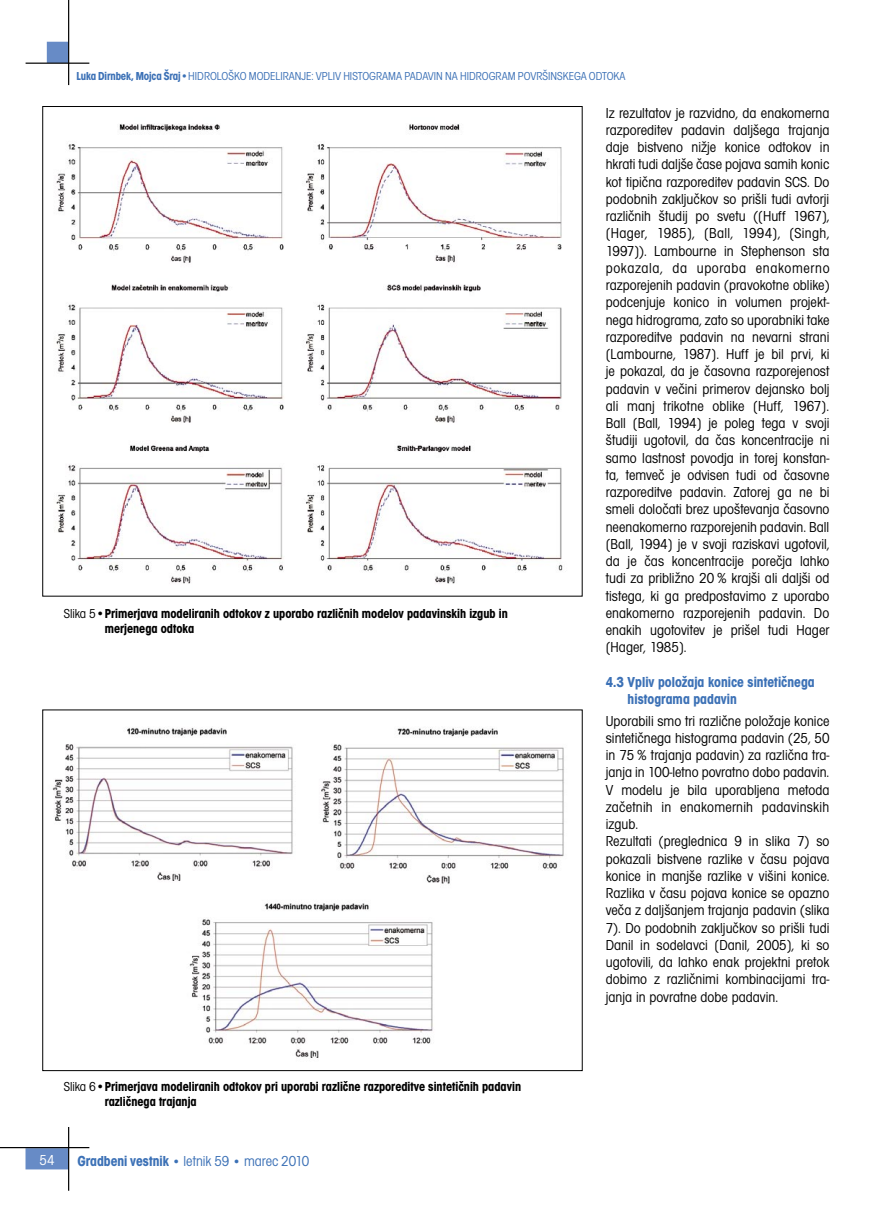
<style>
.page{position:relative;width:872px;height:1212px;background:#fff}
.page>*{position:absolute;margin:0;border:0;box-sizing:border-box;transform-origin:0 0}
.Osnovni_tekst{font:condensed 15px/17.2px "Avant Gar Got Itc TEE";color:#000;text-align:justify}
.Osnovni_PK{font:700 condensed 15px/17.2px "Avant Gar Got Itc TEE";color:#3c71b6}
.t1{font:condensed 15px "Avant Gar Got Itc TEE";color:#3c71b6}
.t2{font:condensed 15px "Avant Gar Got Itc TEE";color:#fff}
.Podpisi{font:700 condensed 13.5px/15px "Avant Gar Got Itc TEE";color:#000}
.t3{font:condensed 12px "Avant Gar Got Itc TEE";color:#3c71b6}
.s1{font-weight:700}
.s2{color:#fff}
.s3{font-weight:400}
.s4{font-weight:400;color:#fff}
.s5{font-weight:700;font-size:13.5px}
</style>
<div class="page">
<div style="left:48px;top:42px;width:19px;height:20px;background:#678bc6"></div>
<div style="left:47px;top:42px;width:21px;height:21px;border:2px solid #678bc6"></div>
<div style="left:26px;top:1149px;width:41px;height:20px;background:#678bc6"></div>
<div style="left:26px;top:1148px;width:42px;height:21px;border:2px solid #678bc6"></div>
<hr style="left:0;top:1147px;width:89px;height:1px;background:#000">
<hr style="left:68px;top:1127px;width:1px;height:64px;background:#000">
<hr style="left:26px;top:63px;width:63px;height:1px;background:#000">
<hr style="left:68px;top:0;width:1px;height:85px;background:#000">
<img style="left:43px;top:124px;width:539px;height:473px">
<img style="left:52px;top:727px;width:512px;height:331px">
<p class="t3" style="left:77px;top:70px;width:550px"><span class="s1">Luka Dirnbek, Mojca Šraj</span>•HIDROLOŠKO MODELIRANJE: VPLIV HISTOGRAMA PADAVIN NA HIDROGRAM POVRŠINSKEGA ODTOKA</p>
<p class="Osnovni_tekst" style="left:606px;top:104px;width:225px">Iz rezultatov je razvidno, da enakomerna razporeditev padavin daljšega trajanja daje bistveno nižje konice odtokov in hkrati tudi daljše čase pojava samih konic kot tipična razporeditev padavin SCS. Do podobnih zaključkov so prišli tudi avtorji različnih študij po svetu ([Huff 1967], [Hager, 1985], [Ball, 1994], [Singh, 1997]). Lambourne in Stephenson sta pokazala, da uporaba enakomerno razporejenih padavin (pravokotne oblike) podcenjuje konico in volumen projekt&shy;nega hidrograma, zato so uporabniki take razporeditve padavin na nevarni strani [Lambourne, 1987]. Huff je bil prvi, ki je pokazal, da je časovna razporejenost padavin v večini primerov dejansko bolj ali manj trikotne oblike [Huff, 1967].<br>Ball [Ball, 1994] je poleg tega v svoji študiji ugotovil, da čas koncentracije ni samo lastnost povodja in torej konstan&shy;ta, temveč je odvisen tudi od časovne razporeditve padavin. Zatorej ga ne bi smeli določati brez upoštevanja časovno neenakomerno razporejenih padavin. Ball [Ball, 1994] je v svoji raziskavi ugotovil, da je čas koncentracije porečja lahko tudi za približno 20 % krajši ali daljši od tistega, ki ga predpostavimo z uporabo enakomerno razporejenih padavin. Do enakih ugotovitev je prišel tudi Hager [Hager, 1985].</p>
<p class="Osnovni_PK" style="left:606px;top:673px;width:210px">4.3 Vpliv položaja konice sintetičnega<br><span class="s2">4.3</span> histograma padavin</p>
<p class="Osnovni_tekst" style="left:606px;top:712px;width:225px">Uporabili smo tri različne položaje konice sintetičnega histograma padavin (25, 50 in 75 % trajanja padavin) za različna tra&shy;janja in 100-letno povratno dobo padavin.<br>V modelu je bila uporabljena metoda začetnih in enakomernih padavinskih izgub.</p>
<p class="Osnovni_tekst" style="left:606px;top:833px;width:225px">Rezultati (preglednica 9 in slika 7) so pokazali bistvene razlike v času pojava konice in manjše razlike v višini konice.<br>Razlika v času pojava konice se opazno veča z daljšanjem trajanja padavin (slika 7). Do podobnih zaključkov so prišli tudi Danil in sodelavci [Danil, 2005], ki so ugotovili, da lahko enak projektni pretok dobimo z različnimi kombinacijami tra&shy;janja in povratne dobe padavin.</p>
<p class="Podpisi" style="left:64px;top:606px;width:445px"><span class="s3">Slika 5•</span>Primerjava modeliranih odtokov z uporabo različnih modelov padavinskih izgub in<br><span class="s4">Slika 5•</span>merjenega odtoka</p>
<p class="Podpisi" style="left:64px;top:1078px;width:459px"><span class="s3">Slika 6•</span>Primerjava modeliranih odtokov pri uporabi različne razporeditve sintetičnih padavin<br><span class="s4">Slika 6•</span>različnega trajanja</p>
<p class="t2" style="left:40px;top:1152px;width:16px">54</p>
<p class="t1" style="left:77px;top:1152px;width:233px"><span class="s1">Gradbeni vestnik</span> <span class="s5">•</span> letnik 59 <span class="s5">•</span> marec 2010</p>
</div>
